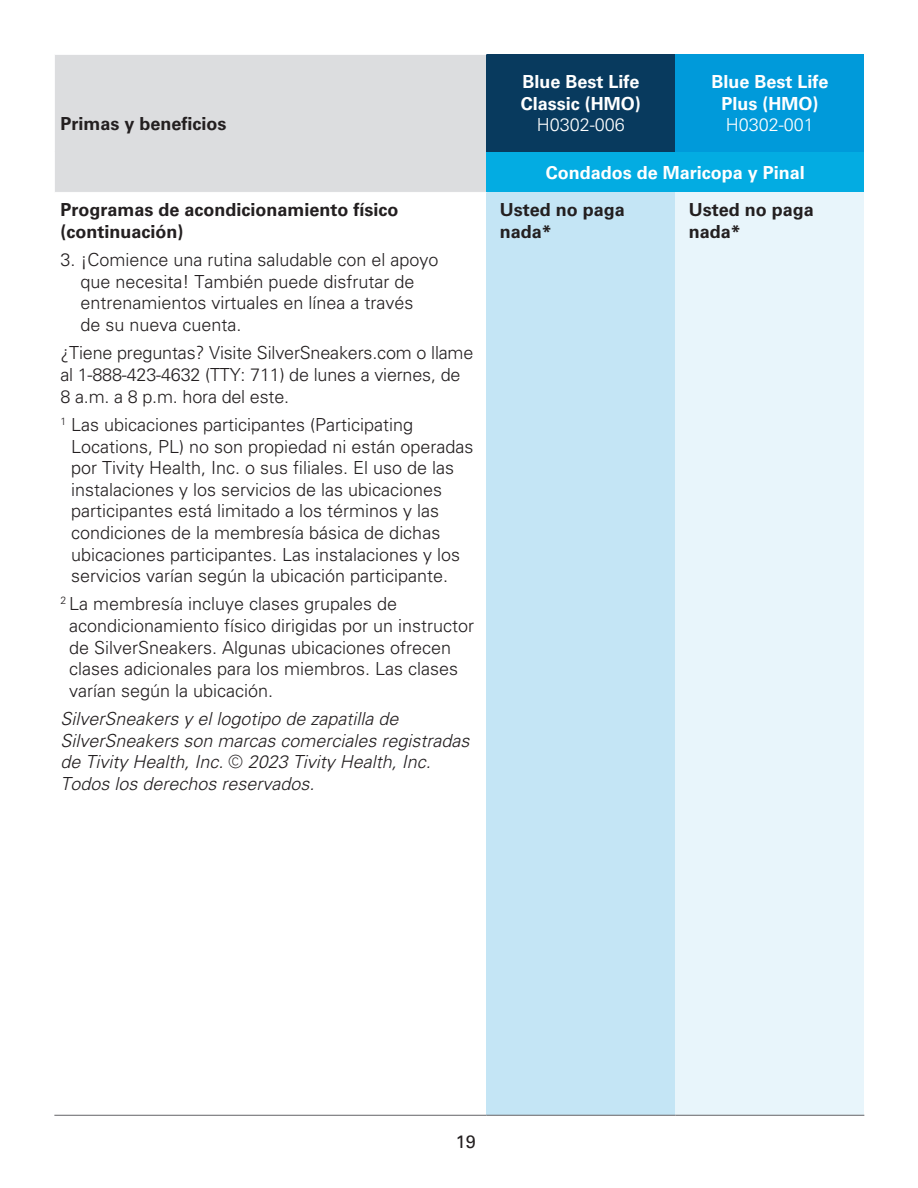
<style>
.page{position:relative;width:918px;height:1188px;background:#fff}
.page>*{position:absolute;margin:0;border:0;box-sizing:border-box;transform-origin:0 0}
.t1{font:300 18px/21.6px "Univers LT Pro 45";color:#231f20}
.t2{font:italic 300 18px/21.6px "Univers LT Pro 45";color:#231f20}
.Table_text{font:700 18px/21.6px "Univers LT Pro 65";color:#231f20}
.Table_text-2{font:700 18px/21.6px "Univers LT Pro 65";color:#fff}
.Table_text-3{font:300 18px "Univers LT Pro 45";color:#fff}
.t3{font:18px "Univers LT Pro 55 Roman";color:#231f20}
</style>
<div class="page">
<div style="left:54px;top:54px;width:432px;height:138px;background:#dcdddf"></div>
<div style="left:486px;top:54px;width:189px;height:98px;background:#083a5e"></div>
<div style="left:675px;top:54px;width:189px;height:98px;background:#009ada"></div>
<div style="left:486px;top:152px;width:378px;height:40px;background:#03ace2"></div>
<div style="left:486px;top:192px;width:189px;height:923px;background:#c4e5f5"></div>
<div style="left:675px;top:192px;width:189px;height:923px;background:#e8f5fb"></div>
<hr style="left:54px;top:1115px;width:432px;height:1px;background:#636366">
<hr style="left:54px;top:55px;width:1px;height:97px;background:#fff">
<hr style="left:54px;top:152px;width:1px;height:40px;background:#fff">
<hr style="left:54px;top:54px;width:432px;height:1px;background:#fff">
<hr style="left:486px;top:1115px;width:189px;height:1px;background:#636366">
<hr style="left:675px;top:1115px;width:189px;height:1px;background:#636366">
<p class="Table_text" style="left:60px;top:112px;width:168px">Primas y beneficios</p>
<p class="Table_text" style="left:60px;top:198px;width:340px">Programas de acondicionamiento físico (continuación)</p>
<p class="t1" style="left:80px;top:249px;width:360px;text-indent:-20px">3. ¡Comience una rutina saludable con el apoyo que necesita! También puede disfrutar de entrenamientos virtuales en línea a través<br>de su nueva cuenta.</p>
<p class="t1" style="left:60px;top:342px;width:415px">¿Tiene preguntas? Visite SilverSneakers.com o llame al 1-888-423-4632 (TTY: 711) de lunes a viernes, de<br>8 a.m. a 8 p.m. hora del este.</p>
<p class="t1" style="left:71px;top:413px;width:404px;text-indent:-11px"><sup>1</sup> Las ubicaciones participantes (Participating Locations, PL) no son propiedad ni están operadas por Tivity Health, Inc. o sus filiales. El uso de las instalaciones y los servicios de las ubicaciones participantes está limitado a los términos y las condiciones de la membresía básica de dichas ubicaciones participantes. Las instalaciones y los servicios varían según la ubicación participante.</p>
<p class="t1" style="left:69px;top:593px;width:407px;text-indent:-9px"><sup>2</sup> La membresía incluye clases grupales de acondicionamiento físico dirigidas por un instructor de SilverSneakers. Algunas ubicaciones ofrecen clases adicionales para los miembros. Las clases varían según la ubicación.</p>
<p class="t2" style="left:60px;top:708px;width:411px">SilverSneakers y el logotipo de zapatilla de SilverSneakers son marcas comerciales registradas de Tivity Health, Inc. © 2023 Tivity Health, Inc.<br>Todos los derechos reservados.</p>
<p class="Table_text-2" style="left:521px;top:70px;width:122px">Blue Best Life<br>Classic (HMO)</p>
<p class="Table_text-3" style="left:537px;top:113px;width:90px">H0302-006</p>
<p class="Table_text-2" style="left:711px;top:70px;width:119px;text-align:center">Blue Best Life<br>Plus (HMO)</p>
<p class="Table_text-3" style="left:726px;top:113px;width:90px">H0302-001</p>
<p class="Table_text-2" style="left:546px;top:161px;width:261px">Condados de Maricopa y Pinal</p>
<p class="Table_text" style="left:500px;top:198px;width:127px">Usted no paga nada*</p>
<p class="Table_text" style="left:689px;top:198px;width:127px">Usted no paga nada*</p>
<p class="t3" style="left:456px;top:1129px;width:22px">19</p>
</div>
